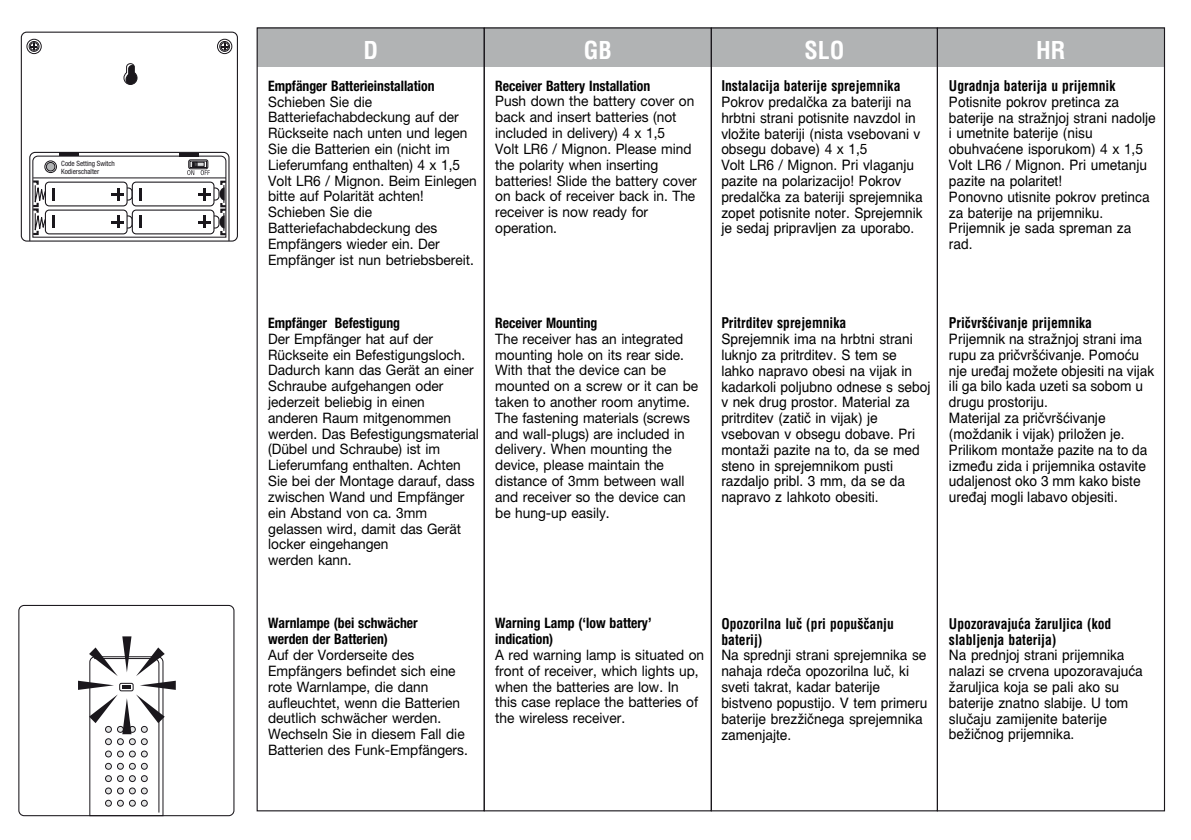
<style>
.page{position:relative;width:1191px;height:840px;background:#fff}
.page>*{position:absolute;margin:0;border:0;box-sizing:border-box;transform-origin:0 0}
.t1{font:700 condensed 24px "Helvetica";color:#fff}
.t2{font:14.4px/15.8px "Helvetica Neue";color:#000;scale:.95 1}
.t3{font:14.4px/15.8px "Helvetica LTCE";color:#000;scale:.95 1}
.t4{font:700 condensed 14.4px/15.8px "Helvetica LTCE";color:#000;scale:.95 1}
.t5{font:700 condensed 14.4px/15.8px "Helvetica Neue";color:#000;scale:.95 1}
.t6{font:condensed 7.2px/7.2px "Helvetica Neue LT Std";color:#1a171c}
.s1{font-family:"Helvetica Neue"}
.s2{font-family:"Helvetica LTCE"}
</style>
<div class="page">
<div style="left:18px;top:604px;width:216px;height:211px;border:1px solid #1a171c;border-radius:5px"></div>
<svg style="left:78px;top:636px;width:98px;height:179px"></svg>
<div style="left:21px;top:32px;width:217px;height:209px;border:1px solid #1a171c;border-radius:5px"></div>
<div style="left:217px;top:39px;width:15px;height:15px;border:1px solid #1a171c;border-radius:50%"></div>
<div style="left:219px;top:41px;width:11px;height:11px;border:1px solid #1a171c;border-radius:50%"></div>
<div style="left:220px;top:42px;width:9px;height:9px;border:1px solid #1a171c;border-radius:50%"></div>
<svg style="left:221px;top:43px;width:7px;height:7px"></svg>
<div style="left:27px;top:39px;width:15px;height:15px;border:1px solid #1a171c;border-radius:50%"></div>
<div style="left:29px;top:41px;width:10px;height:11px;border:1px solid #1a171c;border-radius:50%"></div>
<div style="left:30px;top:42px;width:8px;height:9px;border:1px solid #1a171c;border-radius:50%"></div>
<svg style="left:31px;top:43px;width:6px;height:7px"></svg>
<svg style="left:123px;top:63px;width:15px;height:22px"></svg>
<svg style="left:29px;top:151px;width:201px;height:91px"></svg>
<div style="left:45px;top:160px;width:12px;height:13px;border:1px solid #1a171c;border-radius:50%"></div>
<div style="left:46px;top:162px;width:9px;height:9px;background:#b1b3b4;border-radius:50%"></div>
<div style="left:46px;top:162px;width:9px;height:9px;border:1px solid #1a171c;border-radius:50%"></div>
<div style="left:257px;top:28px;width:907px;height:39px;background:#b1b3b4"></div>
<div style="left:937px;top:27px;width:228px;height:784px;border:1px solid #1a171c"></div>
<p class="t6" style="left:61px;top:160px;width:55px">Code Setting Switch<br>Kodierschalter</p>
<h1 class="t1" style="left:363px;top:35px;width:16px">D</h1>
<h1 class="t1" style="left:584px;top:35px;width:30px">GB</h1>
<h1 class="t1" style="left:804px;top:35px;width:42px">SLO</h1>
<h1 class="t1" style="left:1036px;top:35px;width:31px">HR</h1>
<p class="t5" style="left:268px;top:77px;width:177px">Empfänger Batterieinstallation</p>
<p class="t2" style="left:268px;top:93px;width:221px">Schieben Sie die<br>Batteriefachabdeckung auf der<br>Rückseite nach unten und legen<br>Sie die Batterien ein (nicht im<br>Lieferumfang enthalten) 4 x 1,5<br>Volt LR6 / Mignon. Beim Einlegen bitte auf Polarität achten!<br>Schieben Sie die<br>Batteriefachabdeckung des<br>Empfängers wieder ein. Der<br>Empfänger ist nun betriebsbereit.</p>
<p class="t4" style="left:949px;top:78px;width:177px">Ugradnja baterija u prijemnik</p>
<p class="t3" style="left:949px;top:94px;width:219px">Potisnite pokrov pretinca za baterije na stražnjoj strani nadolje i umetnite baterije (nisu obuhvaćene isporukom) <span class="s1">4 x 1,5</span></p>
<p class="t2" style="left:949px;top:157px;width:210px">Volt LR6 / Mignon<span class="s2">. Pri umetanju</span></p>
<p class="t3" style="left:949px;top:173px;width:213px">pazite na polaritet!<br>Ponovno utisnite pokrov pretinca za baterije na prijemniku.<br>Prijemnik je sada spreman za rad.</p>
<p class="t5" style="left:495px;top:77px;width:165px">Receiver Battery Installation</p>
<p class="t2" style="left:495px;top:93px;width:214px">Push down the battery cover on back and insert batteries (not included in delivery) 4 x 1,5<br>Volt LR6 / Mignon. Please mind the polarity when inserting batteries! Slide the battery cover on back of receiver back in. The receiver is now ready for operation.</p>
<p class="t4" style="left:721px;top:78px;width:190px">Instalacija baterije sprejemnika</p>
<p class="t3" style="left:721px;top:94px;width:211px">Pokrov predalčka za bateriji na hrbtni strani potisnite navzdol in vložite bateriji (nista vsebovani v obsegu dobave) <span class="s1">4 x 1,5</span></p>
<p class="t2" style="left:721px;top:157px;width:204px">Volt LR6 / Mignon<span class="s2">. Pri vlaganju</span></p>
<p class="t3" style="left:721px;top:173px;width:213px">pazite na polarizacijo! Pokrov predalčka za bateriji sprejemnika zopet potisnite noter. Sprejemnik je sedaj pripravljen za uporabo.</p>
<p class="t5" style="left:268px;top:314px;width:140px">Empfänger Befestigung</p>
<p class="t2" style="left:268px;top:330px;width:223px">Der Empfänger hat auf der<br>Rückseite ein Befestigungsloch.<br>Dadurch kann das Gerät an einer<br>Schraube aufgehangen oder jederzeit beliebig in einen<br>anderen Raum mitgenommen werden. Das Befestigungsmaterial (Dübel und Schraube) ist im<br>Lieferumfang enthalten. Achten<br>Sie bei der Montage darauf, dass zwischen Wand und Empfänger ein Abstand von ca. 3mm gelassen wird, damit das Gerät locker eingehangen<br>werden kann.</p>
<p class="t5" style="left:495px;top:314px;width:109px">Receiver Mounting</p>
<p class="t2" style="left:495px;top:330px;width:215px">The receiver has an integrated mounting hole on its rear side.<br>With that the device can be mounted on a screw or it can be taken to another room anytime.<br>The fastening materials (screws and wall-plugs) are included in delivery. When mounting the device, please maintain the distance of 3mm between wall and receiver so the device can be hung-up easily.</p>
<p class="t4" style="left:721px;top:315px;width:133px">Pritrditev sprejemnika</p>
<p class="t3" style="left:721px;top:331px;width:221px">Sprejemnik ima na hrbtni strani luknjo za pritrditev. S tem se lahko napravo obesi na vijak in kadarkoli poljubno odnese s seboj v nek drug prostor. Material za pritrditev (zatič in vijak) je vsebovan v obsegu dobave. Pri montaži pazite na to, da se med steno in sprejemnikom pusti razdaljo pribl. 3 mm, da se da napravo z lahkoto obesiti.</p>
<p class="t4" style="left:949px;top:315px;width:152px">Pričvršćivanje prijemnika</p>
<p class="t3" style="left:949px;top:331px;width:218px">Prijemnik na stražnjoj strani ima rupu za pričvršćivanje. Pomoću nje uređaj možete objesiti na vijak ili ga bilo kada uzeti sa sobom u drugu prostoriju.<br>Materijal za pričvršćivanje (moždanik i vijak) priložen je.<br>Prilikom montaže pazite na to da između zida i prijemnika ostavite udaljenost oko 3 mm kako biste uređaj mogli labavo objesiti.</p>
<p class="t5" style="left:268px;top:615px;width:159px">Warnlampe (bei schwächer werden der Batterien)</p>
<p class="t2" style="left:268px;top:646px;width:212px">Auf der Vorderseite des<br>Empfängers befindet sich eine rote Warnlampe, die dann aufleuchtet, wenn die Batterien deutlich schwächer werden.<br>Wechseln Sie in diesem Fall die<br>Batterien des Funk-Empfängers.</p>
<p class="t5" style="left:495px;top:614px;width:166px">Warning Lamp (‘low battery’ indication)</p>
<p class="t2" style="left:495px;top:646px;width:221px">A red warning lamp is situated on front of receiver, which lights up, when the batteries are low. In this case replace the batteries of the wireless receiver.</p>
<p class="t4" style="left:721px;top:615px;width:183px">Opozorilna luč (pri popuščanju baterij)</p>
<p class="t3" style="left:721px;top:647px;width:218px">Na sprednji strani sprejemnika se nahaja rdeča opozorilna luč, ki sveti takrat, kadar baterije bistveno popustijo. V tem primeru baterije brezžičnega sprejemnika zamenjajte.</p>
<p class="t4" style="left:949px;top:615px;width:172px">Upozoravajuća žaruljica (kod slabljenja baterija)</p>
<p class="t3" style="left:949px;top:647px;width:205px">Na prednjoj strani prijemnika nalazi se crvena upozoravajuća žaruljica koja se pali ako su baterije znatno slabije. U tom slučaju zamijenite baterije bežičnog prijemnika.</p>
</div>
